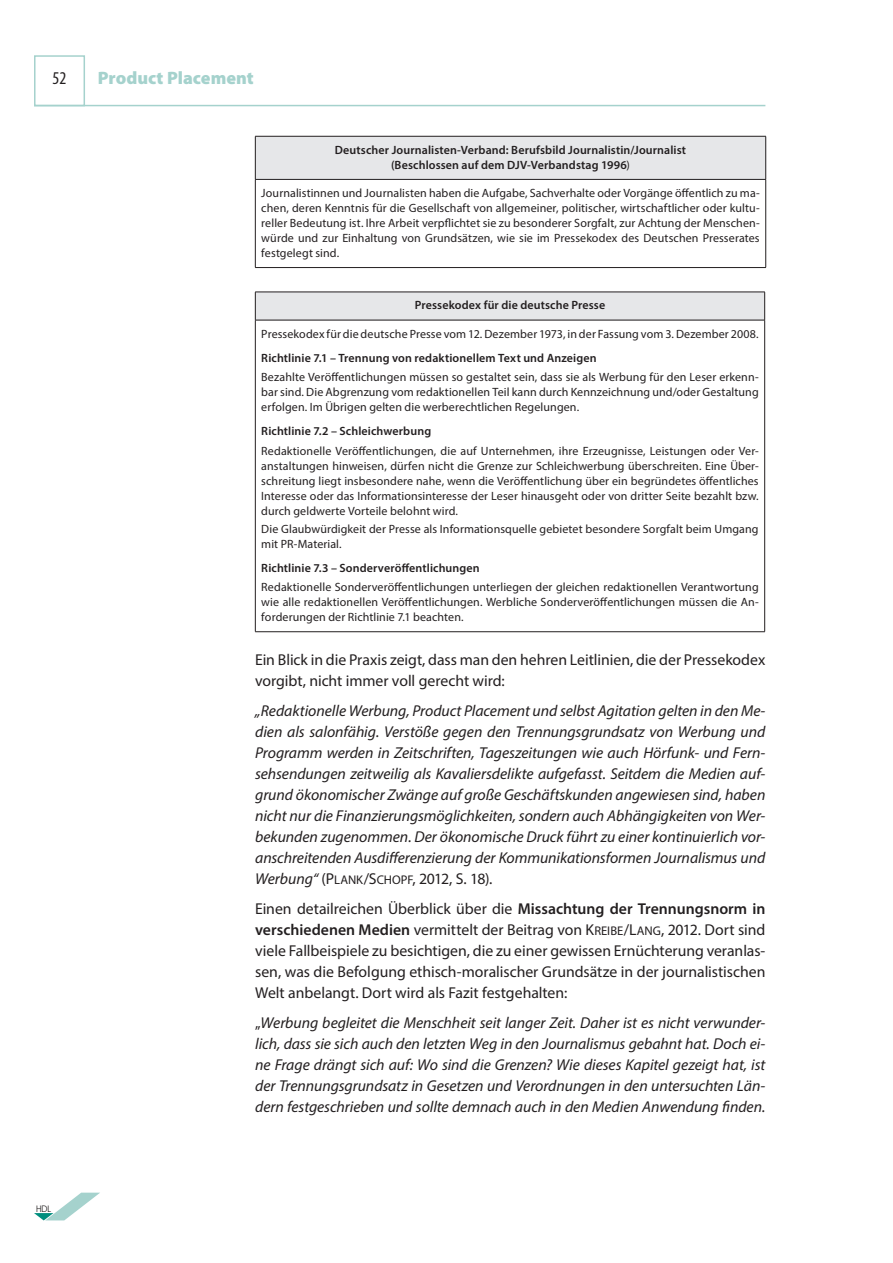
<style>
.page{position:relative;width:893px;height:1263px;background:#fff}
.page>*{position:absolute;margin:0;border:0;box-sizing:border-box;transform-origin:0 0}
.t1{font:900 18px "Myriad Pro";color:#a5d2cd}
.t2{font:condensed 18px "Myriad Pro";color:#231f20}
.t3{font:italic 15.75px/21px "Myriad Pro";letter-spacing:-.005em;color:#231f20;text-align:justify}
.t4{font:15.75px/21px "Myriad Pro";letter-spacing:-.005em;color:#231f20}
.t5{font:12px/15px "Myriad Pro";letter-spacing:.01em;color:#231f20;text-align:justify}
.t6{font:600 12px/15px "Myriad Pro";letter-spacing:.01em;color:#231f20;text-align:center}
.t7{font:9px "Avant Garde IT Cby BT";color:#231f20}
.s1{font-weight:400}
.s2{font-style:normal}
.s3{font-family:"Myriad Pro Regular SC800";font-style:normal}
.s4{font-family:"Myriad Pro Regular SC800";font-style:normal;font-size:12.6px}
.s5{font-weight:600}
.s6{font-family:"Myriad Pro Regular SC800"}
.s7{font-family:"Myriad Pro Regular SC800";font-size:12.6px}
</style>
<div class="page">
<div style="left:34px;top:55px;width:51px;height:51px;border:2px solid #a5d2cd"></div>
<hr style="left:34px;top:105px;width:731px;height:1px;background:#a5d2cd">
<svg style="left:34px;top:1192px;width:66px;height:28px"></svg>
<div style="left:255px;top:136px;width:511px;height:43px;background:#e6e7e9"></div>
<hr style="left:255px;top:179px;width:511px;height:1px;background:#231f20">
<hr style="left:255px;top:136px;width:511px;height:1px;background:#231f20">
<hr style="left:255px;top:136px;width:1px;height:43px;background:#231f20">
<hr style="left:765px;top:136px;width:1px;height:43px;background:#231f20">
<hr style="left:255px;top:180px;width:1px;height:87px;background:#231f20">
<hr style="left:765px;top:180px;width:1px;height:87px;background:#231f20">
<hr style="left:255px;top:267px;width:511px;height:1px;background:#231f20">
<div style="left:255px;top:292px;width:510px;height:28px;background:#e6e7e9"></div>
<hr style="left:255px;top:320px;width:510px;height:1px;background:#231f20">
<hr style="left:255px;top:292px;width:510px;height:1px;background:#231f20">
<svg style="left:255px;top:292px;width:1px;height:28px"></svg>
<svg style="left:764px;top:292px;width:1px;height:28px"></svg>
<hr style="left:255px;top:320px;width:1px;height:311px;background:#231f20">
<hr style="left:764px;top:320px;width:1px;height:311px;background:#231f20">
<hr style="left:255px;top:631px;width:510px;height:1px;background:#231f20">
<h1 class="t2" style="left:53px;top:67px;width:15px">52</h1>
<h1 class="t1" style="left:98px;top:66px;width:158px">Product Placement</h1>
<p class="t6" style="left:335px;top:142px;width:353px">Deutscher Journalisten-Verband: Berufsbild Journalistin/Journalist (Beschlossen auf dem DJV-Verbandstag 1996<span class="s1">)</span></p>
<p class="t5" style="left:261px;top:185px;width:500px">Journalistinnen und Journalisten haben die Aufgabe, Sachverhalte oder Vorgänge öffentlich zu ma&shy;chen, deren Kenntnis für die Gesellschaft von allgemeiner, politischer, wirtschaftlicher oder kultu&shy;reller Bedeutung ist. Ihre Arbeit verpflichtet sie zu besonderer Sorgfalt, zur Achtung der Menschen&shy;würde und zur Einhaltung von Grundsätzen, wie sie im Pressekodex des Deutschen Presserates festgelegt sind.</p>
<p class="t7" style="left:36px;top:1203px;width:17px">HDL</p>
<p class="t6" style="left:415px;top:298px;width:192px">Pressekodex für die deutsche Presse</p>
<p class="t5" style="left:261px;top:326px;width:499px">Pressekodex für die deutsche Presse vom 12. Dezember 1973, in der Fassung vom 3. Dezember 2008.</p>
<p class="t6" style="left:261px;top:350px;width:337px">Richtlinie 7.1 – Trennung von redaktionellem Text und Anzeigen</p>
<p class="t5" style="left:261px;top:369px;width:499px">Bezahlte Veröffentlichungen müssen so gestaltet sein, dass sie als Werbung für den Leser erkenn&shy;bar sind. Die Abgrenzung vom redaktionellen Teil kann durch Kennzeichnung und/oder Gestaltung erfolgen. Im Übrigen gelten die werberechtlichen Regelungen.</p>
<p class="t6" style="left:261px;top:423px;width:171px">Richtlinie 7.2 – Schleichwerbung</p>
<p class="t5" style="left:261px;top:443px;width:499px">Redaktionelle Veröffentlichungen, die auf Unternehmen, ihre Erzeugnisse, Leistungen oder Ver&shy;anstaltungen hinweisen, dürfen nicht die Grenze zur Schleichwerbung überschreiten. Eine Über&shy;schreitung liegt insbesondere nahe, wenn die Veröffentlichung über ein begründetes öffentliches Interesse oder das Informationsinteresse der Leser hinausgeht oder von dritter Seite bezahlt bzw. durch geldwerte Vorteile belohnt wird.</p>
<p class="t5" style="left:261px;top:521px;width:499px">Die Glaubwürdigkeit der Presse als Informationsquelle gebietet besondere Sorgfalt beim Umgang mit PR-Material.</p>
<p class="t6" style="left:261px;top:560px;width:220px">Richtlinie 7.3 – Sonderveröffentlichungen</p>
<p class="t5" style="left:261px;top:579px;width:499px">Redaktionelle Sonderveröffentlichungen unterliegen der gleichen redaktionellen Verantwortung wie alle redaktionellen Veröffentlichungen. Werbliche Sonderveröffentlichungen müssen die An&shy;forderungen der Richtlinie 7.1 beachten.</p>
<h2 class="t4" style="left:255px;top:649px;width:512px">Ein Blick in die Praxis zeigt, dass man den hehren Leitlinien, die der Pressekodex vorgibt, nicht immer voll gerecht wird:</h2>
<p class="t3" style="left:255px;top:700px;width:512px">„Redaktionelle Werbung, Product Placement und selbst Agitation gelten in den Me&shy;dien als salonfähig. Verstöße gegen den Trennungsgrundsatz von Werbung und Programm werden in Zeitschriften, Tageszeitungen wie auch Hörfunk- und Fern&shy;sehsendungen zeitweilig als Kavaliersdelikte aufgefasst. Seitdem die Medien auf&shy;grund ökonomischer Zwänge auf große Geschäftskunden angewiesen sind, haben nicht nur die Finanzierungsmöglichkeiten, sondern auch Abhängigkeiten von Wer&shy;bekunden zugenommen. Der ökonomische Druck führt zu einer kontinuierlich vor&shy;anschreitenden Ausdifferenzierung der Kommunikationsformen Journalismus und Werbung“ <span class="s2">(</span><span class="s3">P</span><span class="s4">LANK</span><span class="s3">/S</span><span class="s4">CHOPF</span><span class="s3">,</span> <span class="s2">2012, S. 18).</span></p>
<p class="t4" style="left:255px;top:898px;width:512px;text-align:justify">Einen detailreichen Überblick über die <span class="s5">Missachtung der Trennungsnorm in verschiedenen Medien</span> vermittelt der Beitrag von <span class="s6">K</span><span class="s7">REIBE</span><span class="s6">/L</span><span class="s7">ANG</span><span class="s6">, 2012</span>. Dort sind viele Fallbeispiele zu besichtigen, die zu einer gewissen Ernüchterung veranlas&shy;sen, was die Befolgung ethisch-moralischer Grundsätze in der journalistischen Welt anbelangt. Dort wird als Fazit festgehalten:</p>
<p class="t3" style="left:255px;top:1012px;width:512px"><span class="s2">„</span>Werbung begleitet die Menschheit seit langer Zeit. Daher ist es nicht verwunder&shy;lich, dass sie sich auch den letzten Weg in den Journalismus gebahnt hat. Doch ei&shy;ne Frage drängt sich auf: Wo sind die Grenzen? Wie dieses Kapitel gezeigt hat, ist der Trennungsgrundsatz in Gesetzen und Verordnungen in den untersuchten Län&shy;dern festgeschrieben und sollte demnach auch in den Medien Anwendung finden.</p>
</div>
